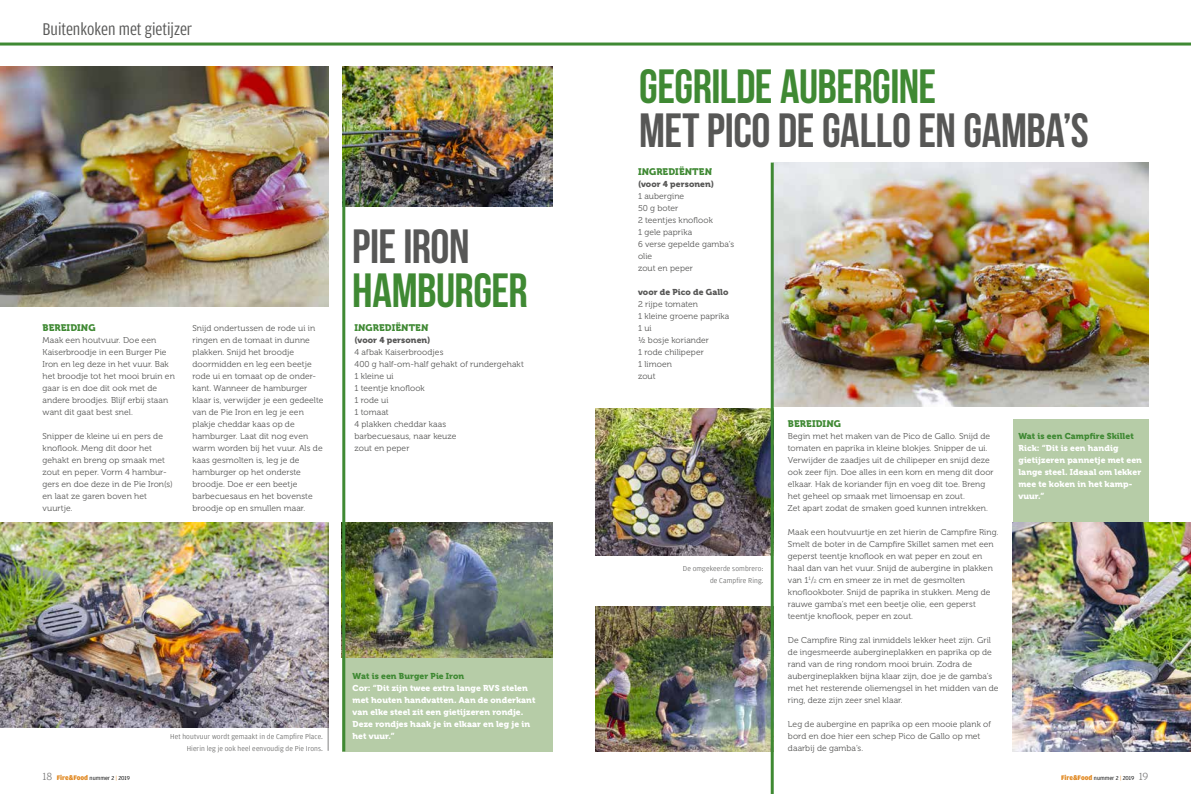
<style>
.page{position:relative;width:1191px;height:794px;background:#fff}
.page>*{position:absolute;margin:0;border:0;box-sizing:border-box;transform-origin:0 0}
.t1{font:48px "Bebas Neue";letter-spacing:-.01em;color:#575756}
.t2{font:48px "Bebas Neue";letter-spacing:-.015em;color:#3f8933}
.t3{font:18px "Amplitude Cond";color:#575756}
.t4{font:9.5px "Museo 900";letter-spacing:.01em;color:#3f8933}
.t5{font:8.5px/12px "Museo 300";letter-spacing:.01em;color:#575756}
.t6{font:8.5px/12px "Museo 900";letter-spacing:.01em;color:#fff}
.t7{font:8.5px "Museo 900";letter-spacing:.01em;color:#575756}
.t8{font:8.5px "Museo 900";letter-spacing:.01em;color:#3f8933}
.t9{font:300 7.5px/12px "Amplitude";letter-spacing:.01em;color:#575756;text-align:right}
.t10{font:6px "Amplitude";color:#000}
.s1{font-size:5px}
.s2{font-weight:300;font-size:11px;color:#706f6f}
.s3{font-weight:900;font-size:7px;color:#e18922}
.s4{color:#e18922}
</style>
<div class="page">
<div style="left:1012px;top:419px;width:136px;height:110px;background:#b6cca7"></div>
<img style="left:1012px;top:523px;width:179px;height:228px">
<hr style="left:0;top:43px;width:1191px;height:3px;background:#3f8933">
<div style="left:342px;top:657px;width:211px;height:94px;background:#b6cca7"></div>
<img style="left:0;top:523px;width:328px;height:204px">
<img style="left:0;top:67px;width:328px;height:240px">
<img style="left:342px;top:67px;width:211px;height:139px">
<img style="left:345px;top:523px;width:208px;height:134px">
<img style="left:773px;top:163px;width:375px;height:244px">
<img style="left:595px;top:607px;width:175px;height:144px">
<img style="left:595px;top:409px;width:175px;height:147px">
<hr style="left:770px;top:163px;width:3px;height:631px;background:#3f8933">
<hr style="left:342px;top:163px;width:3px;height:588px;background:#3f8933">
<hr style="left:328px;top:523px;width:1px;height:228px;background:#000">
<h2 class="t3" style="left:43px;top:20px;width:151px">Buitenkoken met gietijzer</h2>
<p class="t4" style="left:43px;top:322px;width:54px">BEREIDING</p>
<p class="t5" style="left:43px;top:334px;width:134px">Maak een houtvuur. Doe een<br>Kaiserbroodje in een Burger Pie<br>Iron en leg deze in het vuur. Bak het broodje tot het mooi bruin en gaar is en doe dit ook met de andere broodjes. Blijf erbij staan want dit gaat best snel.</p>
<p class="t5" style="left:43px;top:430px;width:132px">Snipper de kleine ui en pers de knoflook. Meng dit door het gehakt en breng op smaak met zout en peper. Vorm 4 hambur&shy;gers en doe deze in de Pie Iron(s) en laat ze garen boven het vuurtje.</p>
<p class="t5" style="left:192px;top:322px;width:132px">Snijd ondertussen de rode ui in ringen en de tomaat in dunne plakken. Snijd het broodje doormidden en leg een beetje rode ui en tomaat op de onder&shy;kant. Wanneer de hamburger klaar is, verwijder je een gedeelte van de Pie Iron en leg je een plakje cheddar kaas op de hamburger. Laat dit nog even warm worden bij het vuur. Als de kaas gesmolten is, leg je de hamburger op het onderste broodje. Doe er een beetje barbecuesaus en het bovenste broodje op en smullen maar.</p>
<h1 class="t1" style="left:352px;top:220px;width:119px">PIE IRON</h1>
<h1 class="t2" style="left:352px;top:264px;width:177px">HAMBURGER</h1>
<p class="t4" style="left:354px;top:322px;width:76px">INGREDIËNTEN</p>
<p class="t7" style="left:354px;top:335px;width:77px">(voor 4 personen)</p>
<p class="t5" style="left:354px;top:346px;width:171px">4 afbak Kaiserbroodjes<br>400 g half-om-half gehakt of rundergehakt<br>1 kleine ui<br>1 teentje knoflook<br>1 rode ui<br>1 tomaat<br>4 plakken cheddar kaas<br>barbecuesaus, naar keuze<br>zout en peper</p>
<p class="t9" style="left:170px;top:730px;width:154px">Het houtvuur wordt gemaakt in de Campfire Place.<br>Hierin leg je ook heel eenvoudig de Pie Irons.</p>
<p class="t8" style="left:352px;top:671px;width:113px">Wat is een Burger Pie Iron</p>
<p class="t6" style="left:352px;top:682px;width:184px">Cor: “Dit zijn twee extra lange RVS stelen met houten handvatten. Aan de onderkant van elke steel zit een gietijzeren rondje.<br>Deze rondjes haak je in elkaar en leg je in het vuur.”</p>
<h1 class="t2" style="left:639px;top:60px;width:298px">GEGRILDE AUBERGINE</h1>
<h1 class="t1" style="left:639px;top:104px;width:451px">MET PICO DE GALLO EN GAMBA’S</h1>
<p class="t4" style="left:638px;top:166px;width:76px">INGREDIËNTEN</p>
<p class="t7" style="left:638px;top:179px;width:77px">(voor 4 personen)</p>
<p class="t5" style="left:638px;top:190px;width:98px">1 aubergine<br>50 g boter<br>2 teentjes knoflook<br>1 gele paprika<br>6 verse gepelde gamba’s olie<br>zout en peper</p>
<p class="t7" style="left:638px;top:287px;width:92px">voor de Pico de Gallo</p>
<p class="t5" style="left:638px;top:298px;width:93px">2 rijpe tomaten<br>1 kleine groene paprika<br>1 ui<br>½ bosje koriander<br>1 rode chilipeper<br>1 limoen<br>zout</p>
<p class="t9" style="left:683px;top:562px;width:82px">De omgekeerde sombrero: de Campfire Ring.</p>
<p class="t4" style="left:788px;top:418px;width:54px">BEREIDING</p>
<p class="t5" style="left:788px;top:430px;width:207px">Begin met het maken van de Pico de Gallo. Snijd de tomaten en paprika in kleine blokjes. Snipper de ui.<br>Verwijder de zaadjes uit de chilipeper en snijd deze ook zeer fijn. Doe alles in een kom en meng dit door elkaar. Hak de koriander fijn en voeg dit toe. Breng het geheel op smaak met limoensap en zout.<br>Zet apart zodat de smaken goed kunnen intrekken.</p>
<p class="t5" style="left:788px;top:526px;width:212px">Maak een houtvuurtje en zet hierin de Campfire Ring.<br>Smelt de boter in de Campfire Skillet samen met een geperst teentje knoflook en wat peper en zout en haal dan van het vuur. Snijd de aubergine in plakken van 1<sup>1</sup>/<span class="s1">2</span> cm en smeer ze in met de gesmolten knoflookboter. Snijd de paprika in stukken. Meng de rauwe gamba’s met een beetje olie, een geperst teentje knoflook, peper en zout.</p>
<p class="t5" style="left:788px;top:634px;width:212px">De Campfire Ring zal inmiddels lekker heet zijn. Gril de ingesmeerde aubergineplakken en paprika op de rand van de ring rondom mooi bruin. Zodra de aubergineplakken bijna klaar zijn, doe je de gamba’s met het resterende oliemengsel in het midden van de ring, deze zijn zeer snel klaar.</p>
<p class="t5" style="left:788px;top:718px;width:205px">Leg de aubergine en paprika op een mooie plank of bord en doe hier een schep Pico de Gallo op met daarbij de gamba’s.</p>
<p class="t8" style="left:1018px;top:431px;width:117px">Wat is een Campfire Skillet</p>
<p class="t6" style="left:1018px;top:442px;width:125px">Rick: “Dit is een handig gietijzeren pannetje met een lange steel. Ideaal om lekker mee te koken in het kamp&shy;vuur.”</p>
<p class="t10" style="left:43px;top:774px;width:89px"><span class="s2">18</span> <span class="s3">Fire&amp;Food</span> nummer 2 <span class="s4">|</span> 2019</p>
<p class="t10" style="left:1061px;top:774px;width:89px"><span class="s3">Fire&amp;Food</span> nummer 2 <span class="s4">|</span> 2019 <span class="s2">19</span></p>
</div>
